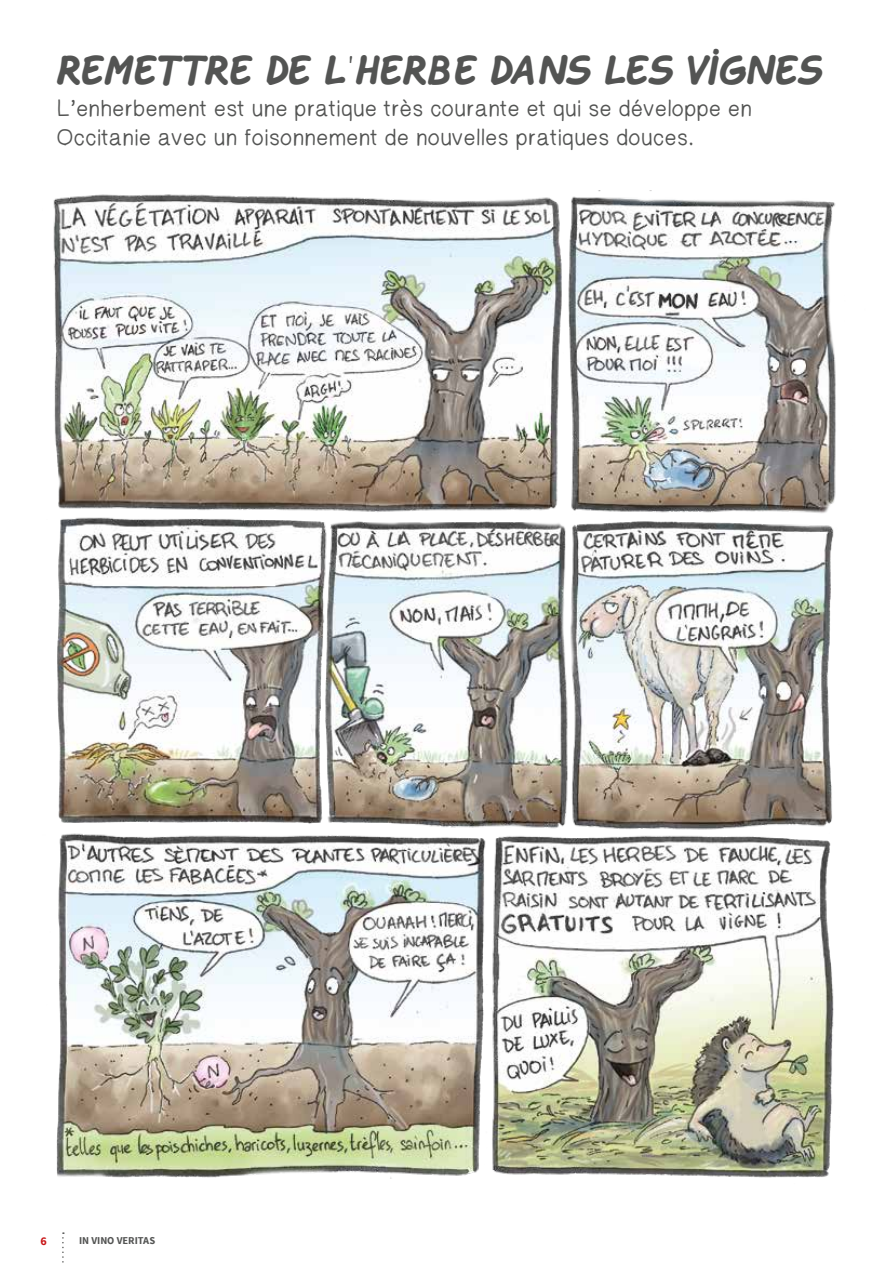
<style>
.page{position:relative;width:893px;height:1263px;background:#fff}
.page>*{position:absolute;margin:0;border:0;box-sizing:border-box;transform-origin:0 0}
.t1{font:40.5px "Tahtelbahirkomik";letter-spacing:-.06em;color:#535453}
.t2{font:22.5px/28.5px "Helveti Hand";color:#535453}
.t3{font:700 12px "Source Sans Pro";color:#c81517}
.t4{font:700 10.5px "Source Sans Pro";color:#535453}
</style>
<div class="page">
<svg style="left:62px;top:1232px;width:2px;height:31px"></svg>
<img style="left:53px;top:190px;width:783px;height:989px">
<h1 class="t1" style="left:57px;top:47px;width:770px">REMETTRE DE L'HERBE DANS LES VIGNES</h1>
<p class="t2" style="left:57px;top:95px;width:697px">L’enherbement est une pratique très courante et qui se développe en<br>Occitanie avec un foisonnement de nouvelles pratiques douces.</p>
<p class="t3" style="left:40px;top:1233px;width:8px">6</p>
<p class="t4" style="left:79px;top:1233px;width:78px">IN VINO VERITAS</p>
</div>
